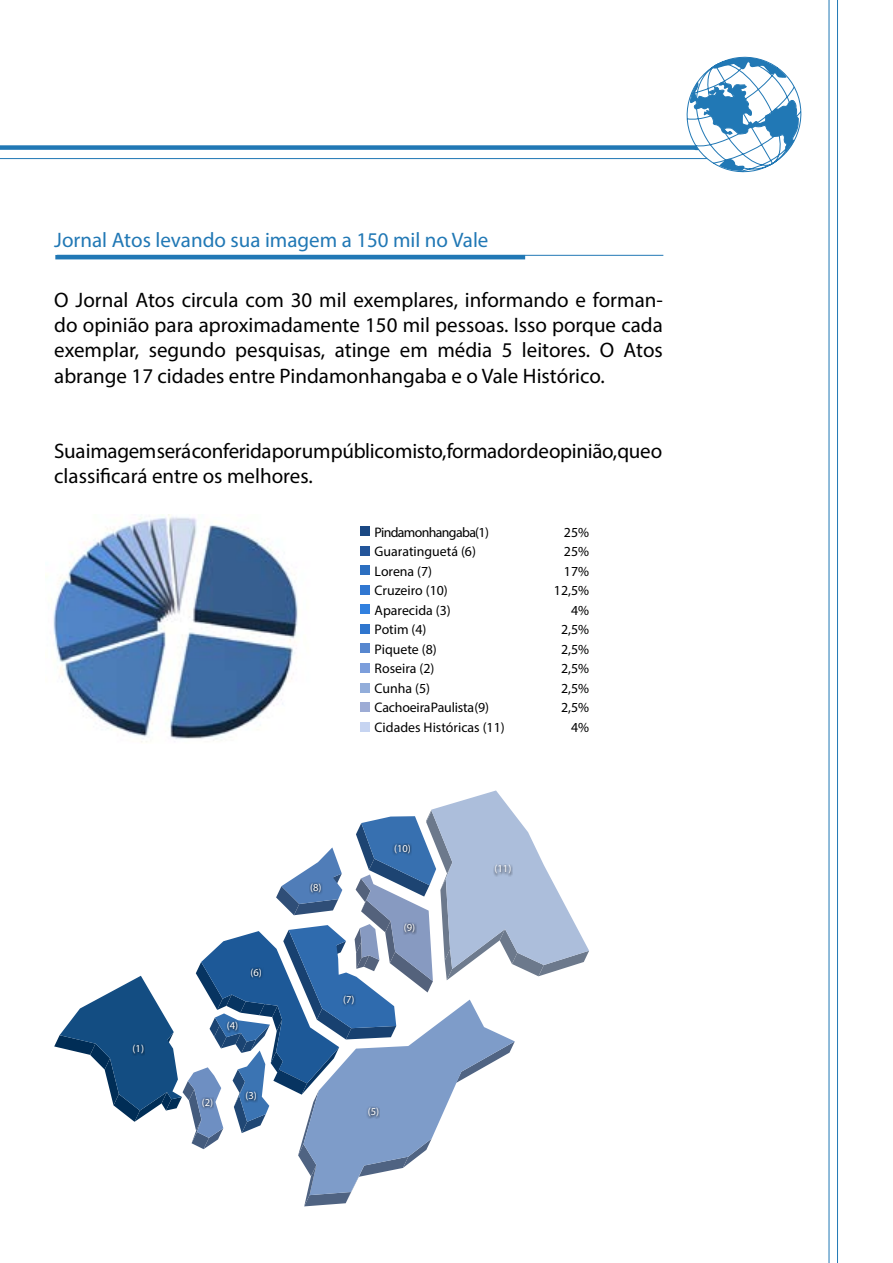
<style>
.page{position:relative;width:893px;height:1263px;background:#fff}
.page>*{position:absolute;margin:0;border:0;box-sizing:border-box;transform-origin:0 0}
.t1{font:21px/25.2px "Myriad Pro";letter-spacing:-.005em;color:#000;text-align:justify}
.t2{font:21px "Myriad Pro";color:#2178b5}
.t3{font:13.8px/19.5px "Myriad Pro";color:#000}
.t4{font:10.5px "Myriad Pro";color:#fff}
</style>
<div class="page">
<svg style="left:54px;top:790px;width:535px;height:416px"></svg>
<hr style="left:837px;top:0;width:1px;height:1263px;background:#2178b5">
<hr style="left:829px;top:0;width:1px;height:1263px;background:#2178b5">
<div style="left:360px;top:527px;width:9px;height:9px;background:#1a4883"></div>
<div style="left:360px;top:546px;width:9px;height:9px;background:#23559a"></div>
<div style="left:360px;top:566px;width:9px;height:9px;background:#2c6fc0"></div>
<div style="left:360px;top:585px;width:9px;height:9px;background:#3077d1"></div>
<div style="left:360px;top:605px;width:9px;height:9px;background:#3180df"></div>
<div style="left:360px;top:624px;width:9px;height:9px;background:#2f76ce"></div>
<div style="left:360px;top:644px;width:9px;height:9px;background:#5787cf"></div>
<div style="left:360px;top:663px;width:9px;height:10px;background:#7c9edb"></div>
<div style="left:360px;top:683px;width:9px;height:9px;background:#92adda"></div>
<div style="left:360px;top:702px;width:9px;height:10px;background:#9dacd5"></div>
<div style="left:360px;top:722px;width:9px;height:9px;background:#c6d4f1"></div>
<hr style="left:55px;top:255px;width:470px;height:4px;background:#2178b5">
<hr style="left:57px;top:255px;width:606px;height:1px;background:#2178b5">
<img style="left:53px;top:514px;width:245px;height:228px">
<div style="left:132px;top:1043px;width:13px;height:12px;background:#000;opacity:.75"></div>
<div style="left:250px;top:967px;width:13px;height:12px;background:#000;opacity:.75"></div>
<div style="left:342px;top:994px;width:14px;height:12px;background:#000;opacity:.75"></div>
<div style="left:392px;top:843px;width:19px;height:12px;background:#000;opacity:.75"></div>
<div style="left:244px;top:1091px;width:14px;height:12px;background:#000;opacity:.75"></div>
<div style="left:225px;top:1021px;width:14px;height:12px;background:#000;opacity:.75"></div>
<div style="left:309px;top:882px;width:13px;height:12px;background:#000;opacity:.75"></div>
<div style="left:200px;top:1097px;width:14px;height:12px;background:#000;opacity:.75"></div>
<div style="left:366px;top:1106px;width:14px;height:12px;background:#000;opacity:.75"></div>
<div style="left:403px;top:923px;width:13px;height:12px;background:#000;opacity:.75"></div>
<div style="left:493px;top:864px;width:19px;height:12px;background:#000;opacity:.75"></div>
<div style="left:0;top:145px;width:696px;height:5px;background:#2178b5"></div>
<svg style="left:679px;top:56px;width:123px;height:117px"></svg>
<hr style="left:0;top:158px;width:707px;height:1px;background:#2178b5">
<p class="t2" style="left:54px;top:227px;width:436px">Jornal Atos levando sua imagem a 150 mil no Vale</p>
<p class="t1" style="left:54px;top:287px;width:610px">O Jornal Atos circula com 30 mil exemplares, informando e forman&shy;do opinião para aproximadamente 150 mil pessoas. Isso porque cada exemplar, segundo pesquisas, atinge em média 5 leitores. O Atos abrange 17 cidades entre Pindamonhangaba e o Vale Histórico.</p>
<p class="t1" style="left:54px;top:438px;width:610px">Sua imagem será conferida por um público misto, formador de opinião, que o classificará entre os melhores.</p>
<p class="t3" style="left:375px;top:522px;width:132px">Pindamonhangaba (1)<br>Guaratinguetá (6)<br>Lorena (7)<br>Cruzeiro (10)<br>Aparecida (3)<br>Potim (4)<br>Piquete (8)<br>Roseira (2)<br>Cunha (5)<br>Cachoeira Paulista (9)<br>Cidades Históricas (11)</p>
<p class="t3" style="left:554px;top:522px;width:37px;text-align:right">25%<br>25%<br>17%<br>12,5%<br>4%<br>2,5%<br>2,5%<br>2,5%<br>2,5%<br>2,5%<br>4%</p>
<p class="t4" style="left:133px;top:1042px;width:13px">(1)</p>
<p class="t4" style="left:251px;top:966px;width:13px">(6)</p>
<p class="t4" style="left:227px;top:1019px;width:13px">(4)</p>
<p class="t4" style="left:202px;top:1096px;width:13px">(2)</p>
<p class="t4" style="left:245px;top:1089px;width:13px">(3)</p>
<p class="t4" style="left:310px;top:881px;width:13px">(8)</p>
<p class="t4" style="left:343px;top:993px;width:13px">(7)</p>
<p class="t4" style="left:394px;top:841px;width:18px">(10)</p>
<p class="t4" style="left:404px;top:921px;width:13px">(9)</p>
<p class="t4" style="left:368px;top:1105px;width:13px">(5)</p>
<p class="t4" style="left:494px;top:862px;width:18px">(11)</p>
</div>
